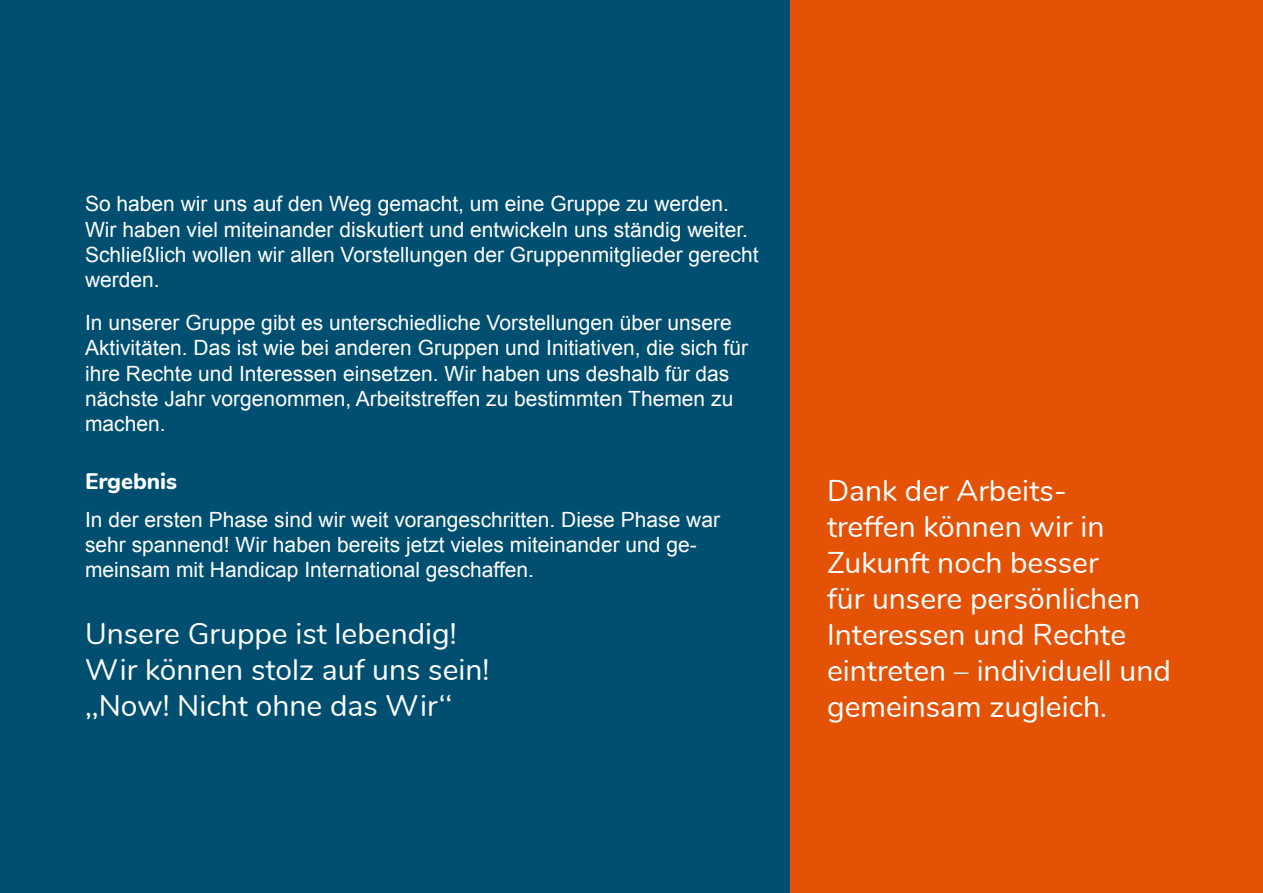
<style>
.page{position:relative;width:1263px;height:893px;background:#fff}
.page>*{position:absolute;margin:0;border:0;box-sizing:border-box;transform-origin:0 0}
.t1{font:30px/36px "Nunito";color:#fff}
.t2{font:800 22.5px "Nunito";color:#fff}
.t3{font:21px/25.2px "Arial";color:#fff}
</style>
<div class="page">
<div style="left:0;top:0;width:791px;height:893px;background:#004f71"></div>
<div style="left:791px;top:0;width:472px;height:893px;background:#e35205"></div>
<p class="t3" style="left:85px;top:192px;width:675px">So haben wir uns auf den Weg gemacht, um eine Gruppe zu werden.<br>Wir haben viel miteinander diskutiert und entwickeln uns ständig weiter.<br>Schließlich wollen wir allen Vorstellungen der Gruppenmitglieder gerecht werden.</p>
<p class="t3" style="left:85px;top:310px;width:664px">In unserer Gruppe gibt es unterschiedliche Vorstellungen über unsere Aktivitäten. Das ist wie bei anderen Gruppen und Initiativen, die sich für ihre Rechte und Interessen einsetzen. Wir haben uns deshalb für das nächste Jahr vorgenommen, Arbeitstreffen zu bestimmten Themen zu machen.</p>
<h3 class="t2" style="left:85px;top:464px;width:94px">Ergebnis</h3>
<p class="t3" style="left:85px;top:507px;width:636px">In der ersten Phase sind wir weit vorangeschritten. Diese Phase war sehr spannend! Wir haben bereits jetzt vieles miteinander und ge&shy;meinsam mit Handicap International geschaffen.</p>
<p class="t1" style="left:85px;top:614px;width:406px">Unsere Gruppe ist lebendig!<br>Wir können stolz auf uns sein! ,,Now! Nicht ohne das Wir‘‘</p>
<p class="t1" style="left:827px;top:470px;width:345px">Dank der Arbeits-<br>treffen können wir in<br>Zukunft noch besser<br>für unsere persönlichen<br>Interessen und Rechte eintreten – individuell und gemeinsam zugleich.</p>
</div>
